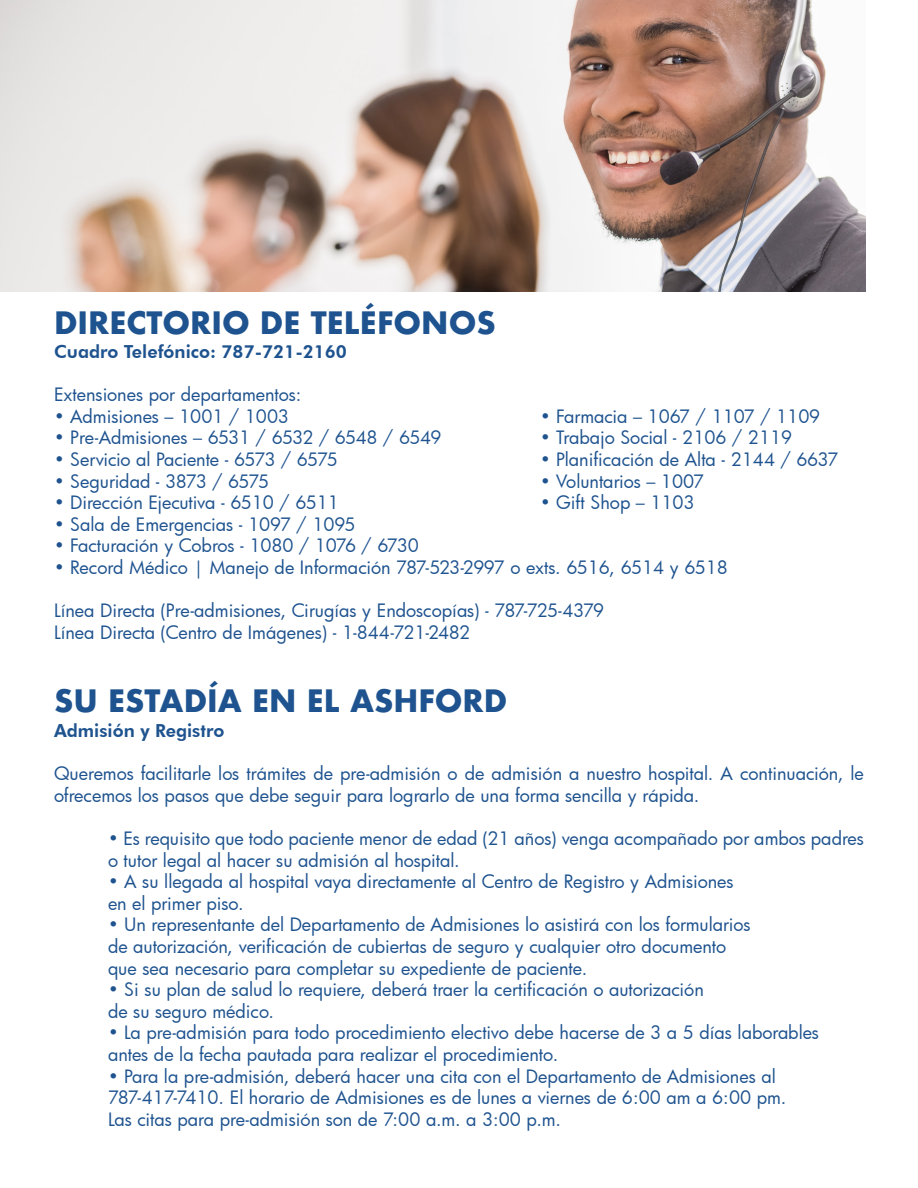
<style>
.page{position:relative;width:918px;height:1188px;background:#fff}
.page>*{position:absolute;margin:0;border:0;box-sizing:border-box;transform-origin:0 0}
.t1{font:700 30px "Futura";color:#1e538f}
.t2{font:18px/21.6px "Futura";color:#1e538f}
.t3{font:800 18px "Futura BT";color:#1e538f}
.t4{font:18px "Futura";letter-spacing:-.02em;color:#1e538f}
</style>
<div class="page">
<img style="left:0;top:0;width:865px;height:291px">
<p class="t1" style="left:54px;top:301px;width:443px">DIRECTORIO DE TELÉFONOS</p>
<p class="t3" style="left:54px;top:341px;width:294px">Cuadro Telefónico: 787-721-2160</p>
<p class="t2" style="left:54px;top:383px;width:249px">Extensiones por departamentos:</p>
<p class="t2" style="left:54px;top:405px;width:236px">• Admisiones – 1001 / 1003</p>
<p class="t2" style="left:540px;top:405px;width:282px">• Farmacia – 1067 / 1107 / 1109</p>
<p class="t4" style="left:54px;top:426px;width:389px">• Pre-Admisiones – 6531 / 6532 / 6548 / 6549</p>
<p class="t2" style="left:540px;top:427px;width:254px">• Trabajo Social - 2106 / 2119</p>
<p class="t2" style="left:54px;top:448px;width:286px">• Servicio al Paciente - 6573 / 6575</p>
<p class="t2" style="left:540px;top:448px;width:300px">• Planificación de Alta - 2144 / 6637</p>
<p class="t2" style="left:54px;top:470px;width:217px">• Seguridad - 3873 / 6575</p>
<p class="t2" style="left:540px;top:470px;width:166px">• Voluntarios – 1007</p>
<p class="t2" style="left:54px;top:491px;width:287px">• Dirección Ejecutiva - 6510 / 6511</p>
<p class="t2" style="left:540px;top:491px;width:156px">• Gift Shop – 1103</p>
<p class="t2" style="left:54px;top:513px;width:303px">• Sala de Emergencias - 1097 / 1095</p>
<p class="t2" style="left:54px;top:535px;width:366px">• Facturación y Cobros - 1080 / 1076 / 6730</p>
<p class="t2" style="left:54px;top:556px;width:676px">• Record Médico | Manejo de Información 787-523-2997 o exts. 6516, 6514 y 6518</p>
<p class="t2" style="left:54px;top:599px;width:552px">Línea Directa (Pre-admisiones, Cirugías y Endoscopías) - 787-725-4379</p>
<p class="t2" style="left:54px;top:621px;width:418px">Línea Directa (Centro de Imágenes) - 1-844-721-2482</p>
<p class="t1" style="left:54px;top:679px;width:455px">SU ESTADÍA EN EL ASHFORD</p>
<p class="t3" style="left:54px;top:720px;width:172px">Admisión y Registro</p>
<p class="t2" style="left:54px;top:762px;width:811px">Queremos facilitarle los trámites de pre-admisión o de admisión a nuestro hospital. A continuación, le ofrecemos los pasos que debe seguir para lograrlo de una forma sencilla y rápida.</p>
<p class="t2" style="left:108px;top:827px;width:758px">• Es requisito que todo paciente menor de edad (21 años) venga acompañado por ambos padres</p>
<p class="t2" style="left:108px;top:849px;width:353px">o tutor legal al hacer su admisión al hospital.</p>
<p class="t2" style="left:108px;top:870px;width:627px">• A su llegada al hospital vaya directamente al Centro de Registro y Admisiones</p>
<p class="t2" style="left:108px;top:892px;width:137px">en el primer piso.</p>
<p class="t2" style="left:108px;top:914px;width:644px">• Un representante del Departamento de Admisiones lo asistirá con los formularios</p>
<p class="t2" style="left:108px;top:935px;width:620px">de autorización, verificación de cubiertas de seguro y cualquier otro documento</p>
<p class="t2" style="left:108px;top:957px;width:481px">que sea necesario para completar su expediente de paciente.</p>
<p class="t2" style="left:108px;top:978px;width:597px">• Si su plan de salud lo requiere, deberá traer la certificación o autorización</p>
<p class="t2" style="left:108px;top:1000px;width:168px">de su seguro médico.</p>
<p class="t2" style="left:108px;top:1022px;width:713px">• La pre-admisión para todo procedimiento electivo debe hacerse de 3 a 5 días laborables antes de la fecha pautada para realizar el procedimiento.</p>
<p class="t2" style="left:108px;top:1065px;width:669px">• Para la pre-admisión, deberá hacer una cita con el Departamento de Admisiones al</p>
<p class="t2" style="left:108px;top:1086px;width:680px">787-417-7410. El horario de Admisiones es de lunes a viernes de 6:00 am a 6:00 pm.</p>
<p class="t2" style="left:108px;top:1108px;width:454px">Las citas para pre-admisión son de 7:00 a.m. a 3:00 p.m.</p>
</div>
